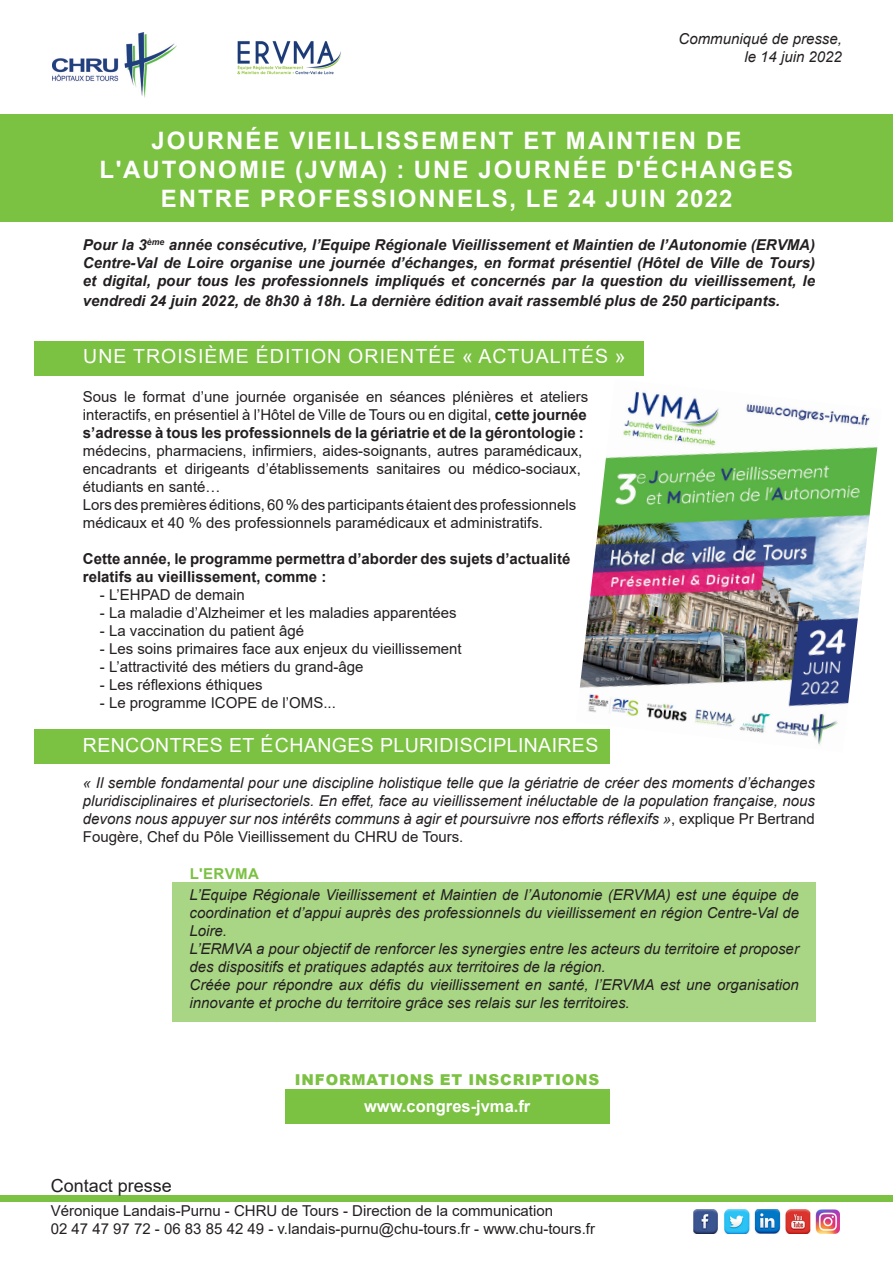
<style>
.page{position:relative;width:893px;height:1263px;background:#fff}
.page>*{position:absolute;margin:0;border:0;box-sizing:border-box;transform-origin:0 0}
.t1{font:700 24px/28.8px "Arial";letter-spacing:.085em;color:#fff;text-align:center}
.t2{font:19.5px "Arial";letter-spacing:.04em;color:#fff}
.t3{font:19.5px "Arial";letter-spacing:.02em;color:#fff}
.t4{font:18px "Arial";color:#231f20}
.t5{font:700 16.5px "Arial";color:#fff}
.t6{font:15px/18px "Arial";color:#231f20}
.t7{font:italic 15px/18px "Arial";color:#231f20;text-align:justify}
.t8{font:italic 700 15px/18px "Arial";color:#231f20;text-align:justify}
.t9{font:700 15px/18px "Arial";color:#231f20}
.t10{font:900 15px "Arial";letter-spacing:.055em;color:#7bc142}
.t11{font:700 15px "Arial";letter-spacing:.035em;color:#7bc142}
.s1{font-weight:700}
.s2{font-style:normal}
</style>
<div class="page">
<div style="left:34px;top:729px;width:575px;height:34px;background:#7bc142"></div>
<div style="left:0;top:115px;width:893px;height:107px;background:#7bc142"></div>
<div style="left:34px;top:341px;width:609px;height:34px;background:#7bc142"></div>
<img style="left:53px;top:33px;width:124px;height:64px">
<img style="left:237px;top:41px;width:104px;height:34px">
<img style="left:580px;top:391px;width:298px;height:361px">
<div style="left:285px;top:1090px;width:324px;height:34px;background:#7bc142"></div>
<div style="left:172px;top:882px;width:644px;height:139px;background:#a9d684"></div>
<div style="left:0;top:1195px;width:893px;height:6px;background:#7bc142"></div>
<img style="left:693px;top:1209px;width:146px;height:25px">
<p class="t7" style="left:678px;top:30px;width:165px">Communiqué de presse,</p>
<p class="t7" style="left:744px;top:48px;width:99px">le 14 juin 2022</p>
<p class="t1" style="left:151px;top:127px;width:592px">JOURNÉE VIEILLISSEMENT ET MAINTIEN DE</p>
<p class="t1" style="left:100px;top:156px;width:695px">L'AUTONOMIE (JVMA) : UNE JOURNÉE D'ÉCHANGES<br>ENTRE PROFESSIONNELS, LE 24 JUIN 2022</p>
<p class="t8" style="left:83px;top:236px;width:734px">Pour la 3<sup>ème</sup> année consécutive, l’Equipe Régionale Vieillissement et Maintien de l’Autonomie (ERVMA)<br>Centre-Val de Loire organise une journée d’échanges, en format présentiel (Hôtel de Ville de Tours) et digital, pour tous les professionnels impliqués et concernés par la question du vieillissement, le</p>
<p class="t8" style="left:83px;top:292px;width:698px">vendredi 24 juin 2022, de 8h30 à 18h. La dernière édition avait rassemblé plus de 250 participants.</p>
<p class="t2" style="left:83px;top:343px;width:544px">UNE TROISIÈME ÉDITION ORIENTÉE « ACTUALITÉS »</p>
<p class="t6" style="left:83px;top:388px;width:507px">Sous le format d’une journée organisée en séances plénières et ateliers interactifs, en présentiel à l’Hôtel de Ville de Tours ou en digital, <span class="s1">cette journée s’adresse à tous les professionnels de la gériatrie et de la gérontologie : </span>médecins, pharmaciens, infirmiers, aides-soignants, autres paramédicaux, encadrants et dirigeants d’établissements sanitaires ou médico-sociaux, étudiants en santé…</p>
<p class="t6" style="left:83px;top:496px;width:495px">Lors des premières éditions, 60 % des participants étaient des professionnels médicaux et 40 % des professionnels paramédicaux et administratifs.</p>
<p class="t9" style="left:83px;top:550px;width:489px">Cette année, le programme permettra d’aborder des sujets d’actualité relatifs au vieillissement, comme :</p>
<p class="t6" style="left:100px;top:586px;width:146px">- L’EHPAD de demain</p>
<p class="t6" style="left:100px;top:604px;width:358px">- La maladie d’Alzheimer et les maladies apparentées</p>
<p class="t6" style="left:100px;top:622px;width:206px">- La vaccination du patient âgé</p>
<p class="t6" style="left:100px;top:640px;width:363px">- Les soins primaires face aux enjeux du vieillissement</p>
<p class="t6" style="left:100px;top:658px;width:265px">- L’attractivité des métiers du grand-âge</p>
<p class="t6" style="left:100px;top:676px;width:164px">- Les réflexions éthiques</p>
<p class="t6" style="left:100px;top:694px;width:237px">- Le programme ICOPE de l’OMS...</p>
<p class="t3" style="left:83px;top:731px;width:517px">RENCONTRES ET ÉCHANGES PLURIDISCIPLINAIRES</p>
<p class="t7" style="left:83px;top:774px;width:733px">« Il semble fondamental pour une discipline holistique telle que la gériatrie de créer des moments d’échanges pluridisciplinaires et plurisectoriels. En effet, face au vieillissement inéluctable de la population française, nous devons nous appuyer sur nos intérêts communs à agir et poursuivre nos efforts réflexifs »<span class="s2">, explique Pr Bertrand Fougère, Chef du Pôle Vieillissement du CHRU de Tours.</span></p>
<p class="t11" style="left:190px;top:863px;width:71px">L'ERVMA</p>
<p class="t7" style="left:190px;top:886px;width:611px">L’Equipe Régionale Vieillissement et Maintien de l’Autonomie (ERVMA) est une équipe de coordination et d’appui auprès des professionnels du vieillissement en région Centre-Val de Loire.</p>
<p class="t7" style="left:190px;top:940px;width:611px">L’ERMVA a pour objectif de renforcer les synergies entre les acteurs du territoire et proposer des dispositifs et pratiques adaptés aux territoires de la région.</p>
<p class="t7" style="left:190px;top:976px;width:611px">Créée pour répondre aux défis du vieillissement en santé, l’ERVMA est une organisation innovante et proche du territoire grâce ses relais sur les territoires.</p>
<p class="t4" style="left:51px;top:1174px;width:123px">Contact presse</p>
<p class="t10" style="left:295px;top:1068px;width:306px">INFORMATIONS ET INSCRIPTIONS</p>
<p class="t5" style="left:364px;top:1094px;width:168px">www.congres-jvma.fr</p>
<p class="t6" style="left:51px;top:1201px;width:504px">Véronique Landais-Purnu - CHRU de Tours - Direction de la communication</p>
<p class="t6" style="left:51px;top:1219px;width:546px">02 47 47 97 72 - 06 83 85 42 49 - v.landais-purnu@chu-tours.fr - www.chu-tours.fr</p>
</div>
